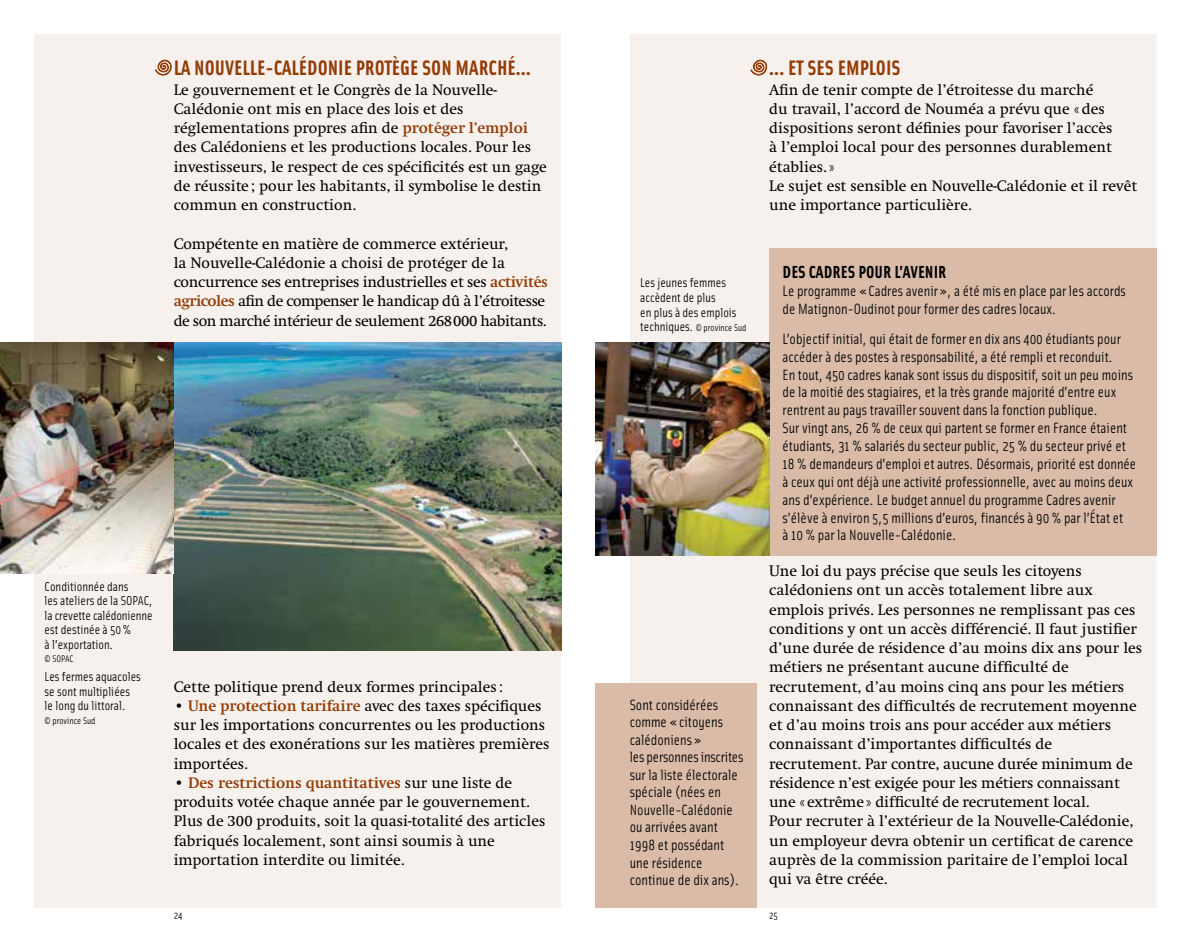
<style>
.page{position:relative;width:1191px;height:943px;background:#fff}
.page>*{position:absolute;margin:0;border:0;box-sizing:border-box;transform-origin:0 0}
.t1{font:700 21px "Solex";color:#933c06}
.t2{font:700 17.5px "Solex";color:#000}
.t3{font:15.75px/19.2px "Swift";color:#000}
.t4{font:15.75px/19.2px "Swift";letter-spacing:-.02em;color:#000}
.t5{font:14.88px/17.8px "Solex";color:#000}
.t6{font:12.95px/14.5px "Solex";color:#000}
.t7{font:10.5px "Solex";color:#000}
.t8{font:9.62px "Solex";color:#000}
.s1{font-weight:700;color:#933c06}
.s2{font-size:12.95px}
</style>
<div class="page">
<div style="left:35px;top:35px;width:526px;height:873px;background:#f7f1ee"></div>
<div style="left:630px;top:35px;width:526px;height:873px;background:#f7f1ee"></div>
<div style="left:769px;top:248px;width:387px;height:308px;background:#d9bba8"></div>
<div style="left:595px;top:683px;width:161px;height:225px;background:#d9bba8"></div>
<img style="left:595px;top:342px;width:174px;height:214px">
<svg style="left:155px;top:60px;width:17px;height:16px"></svg>
<svg style="left:750px;top:60px;width:17px;height:16px"></svg>
<img style="left:174px;top:342px;width:388px;height:308px">
<img style="left:0;top:342px;width:174px;height:231px">
<p class="t6" style="left:45px;top:578px;width:109px">Conditionnée dans<br>les ateliers de la SOPAC, la crevette calédonienne est destinée à 50%<br>à l’exportation.</p>
<p class="t8" style="left:45px;top:652px;width:30px">© SOPAC</p>
<p class="t6" style="left:45px;top:669px;width:98px">Les fermes aquacoles se sont multipliées le long du littoral.</p>
<p class="t8" style="left:45px;top:714px;width:52px">© province Sud</p>
<h1 class="t1" style="left:174px;top:54px;width:359px">LA NOUVELLE-CALÉDONIE PROTÈGE SON MARCHÉ…</h1>
<p class="t3" style="left:174px;top:80px;width:375px">Le gouvernement et le Congrès de la Nouvelle-Calédonie ont mis en place des lois et des réglementations propres afin de <span class="s1">protéger l’emploi </span>des Calédoniens et les productions locales. Pour les investisseurs, le respect de ces spécificités est un gage de réussite ; pour les habitants, il symbolise le destin commun en construction.</p>
<p class="t4" style="left:174px;top:234px;width:376px">Compétente en matière de commerce extérieur,<br>la Nouvelle-Calédonie a choisi de protéger de la concurrence ses entreprises industrielles et ses <span class="s1">activités agricoles</span> afin de compenser le handicap dû à l’étroitesse de son marché intérieur de seulement 268000 habitants.</p>
<p class="t3" style="left:174px;top:677px;width:331px">Cette politique prend deux formes principales :</p>
<p class="t3" style="left:174px;top:696px;width:377px">• <span class="s1">Une protection tarifaire</span> avec des taxes spécifiques sur les importations concurrentes ou les productions locales et des exonérations sur les matières premières importées.</p>
<p class="t3" style="left:174px;top:773px;width:373px">• <span class="s1">Des restrictions quantitatives</span> sur une liste de produits votée chaque année par le gouvernement.<br>Plus de 300 produits, soit la quasi-totalité des articles fabriqués localement, sont ainsi soumis à une importation interdite ou limitée.</p>
<p class="t6" style="left:640px;top:275px;width:98px">Les jeunes femmes accèdent de plus<br>en plus à des emplois</p>
<p class="t8" style="left:640px;top:321px;width:108px"><span class="s2">techniques.</span> © province Sud</p>
<p class="t5" style="left:630px;top:695px;width:115px">Sont considérées comme «citoyens calédoniens»<br>les personnes inscrites sur la liste électorale spéciale (nées en<br>Nouvelle-Calédonie ou arrivées avant<br>1998 et possédant une résidence continue de dix ans).</p>
<h1 class="t1" style="left:769px;top:54px;width:133px">... ET SES EMPLOIS</h1>
<p class="t3" style="left:769px;top:80px;width:369px">Afin de tenir compte de l’étroitesse du marché<br>du travail, l’accord de Nouméa a prévu que «des dispositions seront définies pour favoriser l’accès<br>à l’emploi local pour des personnes durablement établies.»<br>Le sujet est sensible en Nouvelle-Calédonie et il revêt une importance particulière.</p>
<p class="t2" style="left:782px;top:260px;width:165px">DES CADRES POUR L’AVENIR</p>
<p class="t5" style="left:782px;top:281px;width:345px">Le programme «Cadres avenir», a été mis en place par les accords de Matignon-Oudinot pour former des cadres locaux.</p>
<p class="t5" style="left:782px;top:329px;width:355px">L’objectif initial, qui était de former en dix ans 400 étudiants pour accéder à des postes à responsabilité, a été rempli et reconduit.<br>En tout, 450 cadres kanak sont issus du dispositif, soit un peu moins de la moitié des stagiaires, et la très grande majorité d’entre eux rentrent au pays travailler souvent dans la fonction publique.<br>Sur vingt ans, 26 % de ceux qui partent se former en France étaient étudiants, 31 % salariés du secteur public, 25 % du secteur privé et 18 % demandeurs d’emploi et autres. Désormais, priorité est donnée à ceux qui ont déjà une activité professionnelle, avec au moins deux ans d’expérience. Le budget annuel du programme Cadres avenir s’élève à environ 5,5 millions d’euros, financés à 90 % par l’État et<br>à 10 % par la Nouvelle-Calédonie.</p>
<p class="t3" style="left:769px;top:561px;width:374px">Une loi du pays précise que seuls les citoyens calédoniens ont un accès totalement libre aux emplois privés. Les personnes ne remplissant pas ces conditions y ont un accès différencié. Il faut justifier d’une durée de résidence d’au moins dix ans pour les métiers ne présentant aucune difficulté de recrutement, d’au moins cinq ans pour les métiers connaissant des difficultés de recrutement moyenne et d’au moins trois ans pour accéder aux métiers connaissant d’importantes difficultés de recrutement. Par contre, aucune durée minimum de résidence n’est exigée pour les métiers connaissant une «extrême» difficulté de recrutement local.<br>Pour recruter à l’extérieur de la Nouvelle-Calédonie, un employeur devra obtenir un certificat de carence auprès de la commission paritaire de l’emploi local qui va être créée.</p>
<p class="t7" style="left:174px;top:908px;width:10px">24</p>
<p class="t7" style="left:769px;top:908px;width:10px">25</p>
</div>
